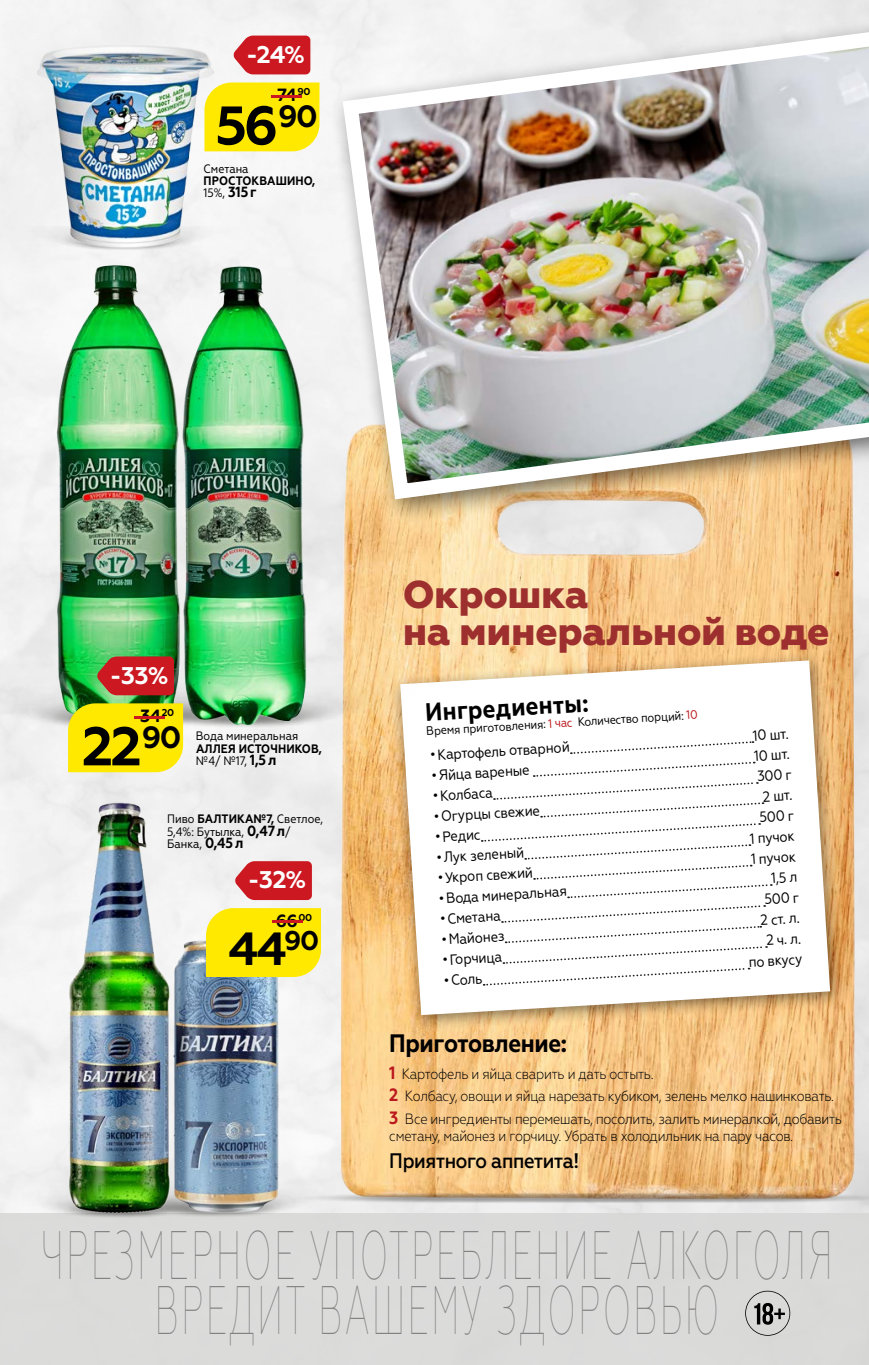
<style>
.page{position:relative;width:869px;height:1365px;background:#fff}
.page>*{position:absolute;margin:0;border:0;box-sizing:border-box;transform-origin:0 0}
.t1{font:100 68.42px/54.4px "Geometria Narrow";letter-spacing:.07em;color:#838181;text-align:center;scale:.56 1}
.t2{font:700 54.25px "Geometria";color:#000}
.t3{font:700 46.38px "Geometria";color:#000}
.t4{font:800 38.68px/37.1px "Geometria";letter-spacing:-.01em;color:#9d302f}
.t5{font:700 25.2px "Geometria Narrow";letter-spacing:-.015em;color:#000}
.t6{font:700 24.15px "Geometria";color:#fff}
.t7{font:500 21px "Geometria Narrow";letter-spacing:-.015em;color:#000}
.t8{font:700 17.68px "Geometria";color:#000008}
.t9{font:300 14.88px/22.4px "Geometria Narrow";letter-spacing:-.015em;color:#000}
.t10{font:14.7px "Geometria Narrow";color:#000}
.t11{font:12.25px/12.2px "Geometria Narrow";color:#000}
.t12{font:700 12.25px/12.2px "Geometria Narrow";letter-spacing:.01em;color:#000}
.t13{font:700 9.97px "Geometria";color:#000008}
.s1{font-size:17.68px;color:#cb1821}
.s2{font-weight:400}
.s3{font-size:14.7px}
.s4{color:#bb181d}
.s5{font-weight:700}
.s6{font-weight:700;font-size:14.7px}
.s7{font-weight:700;font-size:17.85px;color:#bb181d}
</style>
<div class="page">
<img style="left:261px;top:525px;width:601px;height:627px">
<div style="left:0;top:1213px;width:868px;height:151px;background:#d6d6d5"></div>
<svg style="left:745px;top:1290px;width:44px;height:45px"></svg>
<img style="left:290px;top:1152px;width:578px;height:61px">
<div style="left:330px;top:10px;width:538px;height:515px;background:#000;opacity:.54"></div>
<img style="left:334px;top:14px;width:534px;height:493px">
<div style="left:389px;top:651px;width:455px;height:380px;background:#000;opacity:.47"></div>
<svg style="left:400px;top:660px;width:429px;height:354px"></svg>
<svg style="left:570px;top:740px;width:183px;height:14px"></svg>
<svg style="left:481px;top:760px;width:290px;height:138px"></svg>
<svg style="left:483px;top:904px;width:283px;height:82px"></svg>
<img style="left:290px;top:1161px;width:64px;height:52px">
<img style="left:222px;top:976px;width:68px;height:239px">
<img style="left:27px;top:1165px;width:221px;height:51px">
<img style="left:48px;top:795px;width:174px;height:422px">
<div style="left:5px;top:227px;width:241px;height:24px;background:#f3f3f3"></div>
<img style="left:37px;top:37px;width:177px;height:217px">
<img style="left:32px;top:256px;width:141px;height:475px">
<img style="left:76px;top:657px;width:97px;height:46px">
<img style="left:173px;top:256px;width:307px;height:475px">
<div style="left:0;top:810px;width:27px;height:403px;background:#f3f3f3"></div>
<div style="left:68px;top:703px;width:115px;height:69px;background:#ffe900"></div>
<svg style="left:97px;top:656px;width:77px;height:39px;background:#be2a28"></svg>
<div style="left:206px;top:908px;width:115px;height:68px;background:#ffe900"></div>
<svg style="left:235px;top:861px;width:77px;height:39px;background:#ce2d35"></svg>
<div style="left:204px;top:82px;width:115px;height:69px;background:#ffe900"></div>
<svg style="left:233px;top:36px;width:77px;height:38px;background:#ce2c34"></svg>
<h3 class="t6" style="left:246px;top:40px;width:60px">-24%</h3>
<p class="t13" style="left:262px;top:86px;width:50px"><span class="s1">-</span>90</p>
<p class="t8" style="left:277px;top:84px;width:21px">74</p>
<h2 class="t2" style="left:215px;top:93px;width:104px">56<sup>90</sup></h2>
<p class="t11" style="left:203px;top:162px;width:47px">Сметана</p>
<p class="t12" style="left:203px;top:175px;width:113px">ПРОСТОКВАШИНО,<br><span class="s2">15%,</span> <span class="s3">315г</span></p>
<h3 class="t4" style="left:402px;top:576px;width:428px">Окрошка<br>на минеральной воде</h3>
<h3 class="t6" style="left:110px;top:660px;width:60px">-33%</h3>
<p class="t13" style="left:125px;top:706px;width:50px"><span class="s1">-</span>20</p>
<p class="t8" style="left:140px;top:705px;width:23px">34</p>
<h2 class="t2" style="left:82px;top:714px;width:101px">22<sup>90</sup></h2>
<p class="t11" style="left:196px;top:729px;width:104px">Вода минеральная</p>
<p class="t12" style="left:196px;top:742px;width:127px">АЛЛЕЯ ИСТОЧНИКОВ, <span class="s2">№4/ №17,</span> <span class="s3">1,5л</span></p>
<h3 class="t5" style="left:424px;top:698px;width:165px;rotate:-4deg">Ингредиенты:</h3>
<p class="t11" style="left:426px;top:724px;width:273px;rotate:-3deg">Время приготовления: <span class="s4">1 час</span> Количество порций: <span class="s4">10</span></p>
<p class="t10" style="left:429px;top:746px;width:141px;rotate:-3deg">•Картофель отварной</p>
<p class="t10" style="left:431px;top:766px;width:99px;rotate:-3deg">•Яйца вареные</p>
<p class="t10" style="left:752px;top:726px;width:37px;rotate:-3deg">10 шт.</p>
<p class="t10" style="left:753px;top:747px;width:37px;rotate:-3deg">10 шт.</p>
<p class="t10" style="left:756px;top:767px;width:36px;rotate:-3deg">300 г</p>
<p class="t10" style="left:432px;top:787px;width:62px;rotate:-3deg">•Колбаса</p>
<p class="t10" style="left:762px;top:787px;width:31px;rotate:-3deg">2 шт.</p>
<p class="t11" style="left:167px;top:813px;width:157px">Пиво <span class="s5">БАЛТИКА№7,</span> Светлое,<br>5,4%: Бутылка, <span class="s6">0,47л</span>/<br>Банка, <span class="s6">0,45л</span></p>
<h3 class="t6" style="left:248px;top:865px;width:60px">-32%</h3>
<p class="t10" style="left:433px;top:807px;width:108px;rotate:-3deg">•Огурцы свежие</p>
<p class="t10" style="left:434px;top:828px;width:47px;rotate:-3deg">•Редис</p>
<p class="t10" style="left:436px;top:848px;width:89px;rotate:-3deg">•Лук зеленый</p>
<p class="t10" style="left:437px;top:869px;width:97px;rotate:-3deg">•Укроп свежий</p>
<p class="t10" style="left:438px;top:889px;width:130px;rotate:-3deg">•Вода минеральная</p>
<p class="t10" style="left:758px;top:808px;width:36px;rotate:-3deg">500 г</p>
<p class="t10" style="left:749px;top:829px;width:47px;rotate:-3deg">1 пучок</p>
<p class="t10" style="left:750px;top:850px;width:47px;rotate:-3deg">1 пучок</p>
<p class="t10" style="left:770px;top:869px;width:28px;rotate:-3deg">1,5 л</p>
<p class="t10" style="left:763px;top:890px;width:36px;rotate:-3deg">500 г</p>
<p class="t13" style="left:263px;top:911px;width:50px"><span class="s1">-</span>00</p>
<p class="t8" style="left:275px;top:910px;width:24px">66</p>
<p class="t10" style="left:439px;top:910px;width:62px;rotate:-3deg">•Сметана</p>
<p class="t10" style="left:759px;top:911px;width:41px;rotate:-3deg">2 ст. л.</p>
<h3 class="t3" style="left:228px;top:921px;width:92px">44<sup>90</sup></h3>
<p class="t10" style="left:441px;top:930px;width:65px;rotate:-3deg">•Майонез</p>
<p class="t10" style="left:442px;top:951px;width:61px;rotate:-3deg">•Горчица</p>
<p class="t10" style="left:765px;top:931px;width:36px;rotate:-3deg">2 ч. л.</p>
<p class="t10" style="left:748px;top:953px;width:55px;rotate:-3deg">по вкусу</p>
<p class="t10" style="left:443px;top:971px;width:40px;rotate:-3deg">•Соль</p>
<h3 class="t5" style="left:389px;top:1027px;width:179px">Приготовление:</h3>
<p class="t9" style="left:389px;top:1062px;width:454px"><span class="s7">1</span> Картофель и яйца сварить и дать остыть.<br><span class="s7">2</span> Колбасу, овощи и яйца нарезать кубиком, зелень мелко нашинковать.<br><span class="s7">3</span> Все ингредиенты перемешать, посолить, залить минералкой, добавить</p>
<p class="t9" style="left:389px;top:1124px;width:405px">сметану, майонез и горчицу. Убрать в холодильник на пару часов.</p>
<h3 class="t7" style="left:389px;top:1147px;width:191px">Приятного аппетита!</h3>
<h1 class="t1" style="left:41px;top:1227px;width:1414px">ЧРЕЗМЕРНОЕ УПОТРЕБЛЕНИЕ АЛКОГОЛЯ<br>ВРЕДИТ ВАШЕМУ ЗДОРОВЬЮ</h1>
</div>
